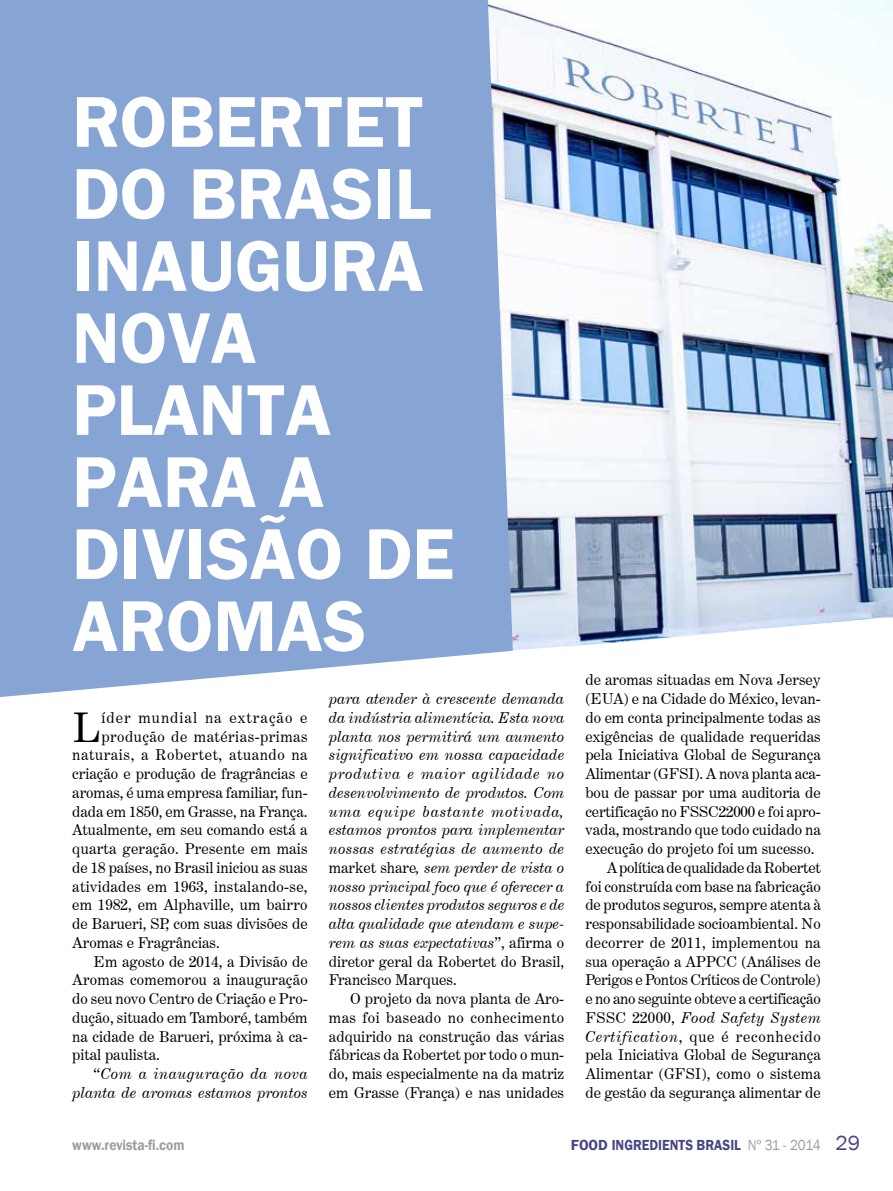
<style>
.page{position:relative;width:893px;height:1191px;background:#fff}
.page>*{position:absolute;margin:0;border:0;box-sizing:border-box;transform-origin:0 0}
.t1{font:700 72px/72px "Frankfurt Gothic";color:#fff}
.t2{font:40.95px "Century Expanded BT";color:#000}
.t3{font:15px/18.8px "Century Expanded BT";color:#000;text-align:justify}
.t4{font:italic 15px/18.8px "Century Expanded BT";letter-spacing:.005em;color:#000;text-align:justify}
.t5{font:600 15px "Franklin Gothic";color:#484682}
.t6{font:15px "Century Expanded BT";letter-spacing:.02em;color:#000}
.t7{font:15px "Century Expanded BT";letter-spacing:.05em;color:#000}
.t8{font:15px "Century Expanded BT";letter-spacing:.04em;color:#000}
.t9{font:italic 15px "Century Expanded BT";letter-spacing:.025em;color:#000}
.t10{font:15px "Century Expanded BT";letter-spacing:.035em;color:#000}
.t11{font:15px "Century Expanded BT";letter-spacing:.07em;color:#000}
.t12{font:italic 15px "Century Expanded BT";letter-spacing:.035em;color:#000}
.t13{font:600 15px "Franklin Gothic";color:#9d9d9c;scale:.9 1}
.s1{font-style:normal}
.s2{font-style:italic}
.s3{font-weight:400;color:#9d9d9c}
.s4{font-weight:400;font-size:21px}
</style>
<div class="page">
<img style="left:513px;top:0;width:380px;height:617px">
<svg style="left:513px;top:617px;width:380px;height:33px"></svg>
<div style="left:0;top:0;width:513px;height:697px;background:#86a5d4"></div>
<h1 class="t1" style="left:72px;top:84px;width:383px">ROBERTET<br>DO BRASIL<br>INAUGURA<br>NOVA<br>PLANTA<br>PARA A<br>DIVISÃO DE<br>AROMAS</h1>
<h2 class="t2" style="left:72px;top:702px;width:31px">L</h2>
<p class="t11" style="left:101px;top:708px;width:208px">íder mundial na extração e</p>
<p class="t10" style="left:101px;top:727px;width:208px">produção de matérias-primas</p>
<p class="t8" style="left:72px;top:746px;width:237px">naturais, a Robertet, atuando na</p>
<p class="t3" style="left:72px;top:764px;width:237px">criação e produção de fragrâncias e</p>
<p class="t3" style="left:72px;top:783px;width:237px">aromas, é uma empresa familiar, fun-</p>
<p class="t3" style="left:72px;top:801px;width:237px">dada em 1850, em Grasse, na França.</p>
<p class="t3" style="left:72px;top:820px;width:237px">Atualmente, em seu comando está a</p>
<p class="t3" style="left:72px;top:839px;width:237px">quarta geração. Presente em mais</p>
<p class="t3" style="left:72px;top:858px;width:237px">de 18 países, no Brasil iniciou as suas</p>
<p class="t6" style="left:72px;top:877px;width:237px">atividades em 1963, instalando-se,</p>
<p class="t3" style="left:72px;top:895px;width:237px">em 1982, em Alphaville, um bairro</p>
<p class="t3" style="left:72px;top:914px;width:237px">de Barueri, SP, com suas divisões de</p>
<p class="t3" style="left:72px;top:933px;width:149px">Aromas e Fragrâncias.</p>
<p class="t3" style="left:94px;top:951px;width:216px">Em agosto de 2014, a Divisão de</p>
<p class="t3" style="left:72px;top:970px;width:237px">Aromas comemorou a inauguração</p>
<p class="t3" style="left:72px;top:989px;width:237px">do seu novo Centro de Criação e Pro-</p>
<p class="t3" style="left:72px;top:1008px;width:237px">dução, situado em Tamboré, também</p>
<p class="t3" style="left:72px;top:1026px;width:237px">na cidade de Barueri, próxima à ca-</p>
<p class="t3" style="left:72px;top:1045px;width:89px">pital paulista.</p>
<p class="t12" style="left:94px;top:1064px;width:216px"><span class="s1">“</span>Com a inauguração da nova</p>
<p class="t4" style="left:72px;top:1083px;width:237px">planta de aromas estamos prontos</p>
<p class="t4" style="left:329px;top:689px;width:237px">para atender à crescente demanda da indústria alimentícia. Esta nova planta nos permitirá um aumento significativo em nossa capacidade produtiva e maior agilidade no desenvolvimento de produtos. Com uma equipe bastante motivada, estamos prontos para implementar nossas estratégias de aumento de <span class="s1">market share</span>, sem perder de vista o nosso principal foco que é oferecer a nossos clientes produtos seguros e de alta qualidade que atendam e supe&shy;rem as suas expectativas<span class="s1">”, afirma o diretor geral da Robertet do Brasil, Francisco Marques.</span></p>
<p class="t3" style="left:329px;top:989px;width:237px;text-indent:21px">O projeto da nova planta de Aro&shy;mas foi baseado no conhecimento adquirido na construção das várias fábricas da Robertet por todo o mun&shy;do, mais especialmente na da matriz em Grasse (França) e nas unidades</p>
<p class="t3" style="left:585px;top:670px;width:237px">de aromas situadas em Nova Jersey</p>
<p class="t3" style="left:585px;top:689px;width:237px">(EUA) e na Cidade do México, levan-</p>
<p class="t3" style="left:585px;top:708px;width:237px">do em conta principalmente todas as</p>
<p class="t3" style="left:585px;top:726px;width:237px">exigências de qualidade requeridas</p>
<p class="t3" style="left:585px;top:745px;width:237px">pela Iniciativa Global de Segurança</p>
<p class="t3" style="left:585px;top:764px;width:237px">Alimentar (GFSI). A nova planta aca-</p>
<p class="t3" style="left:585px;top:783px;width:237px">bou de passar por uma auditoria de</p>
<p class="t3" style="left:585px;top:801px;width:237px">certificação no FSSC22000 e foi apro-</p>
<p class="t3" style="left:585px;top:820px;width:237px">vada, mostrando que todo cuidado na</p>
<p class="t3" style="left:585px;top:839px;width:231px">execução do projeto foi um sucesso.</p>
<p class="t3" style="left:607px;top:858px;width:216px">A política de qualidade da Robertet</p>
<p class="t3" style="left:585px;top:876px;width:237px">foi construída com base na fabricação</p>
<p class="t3" style="left:585px;top:895px;width:237px">de produtos seguros, sempre atenta à</p>
<p class="t3" style="left:585px;top:914px;width:237px">responsabilidade socioambiental. No</p>
<p class="t3" style="left:585px;top:933px;width:237px">decorrer de 2011, implementou na</p>
<p class="t3" style="left:585px;top:951px;width:237px">sua operação a APPCC (Análises de</p>
<p class="t3" style="left:585px;top:970px;width:237px">Perigos e Pontos Críticos de Controle)</p>
<p class="t3" style="left:585px;top:989px;width:237px">e no ano seguinte obteve a certificação</p>
<p class="t9" style="left:585px;top:1008px;width:237px"><span class="s1">FSSC 22000,</span> Food Safety System</p>
<p class="t7" style="left:585px;top:1027px;width:237px"><span class="s2">Certification</span>, que é reconhecido</p>
<p class="t3" style="left:585px;top:1045px;width:237px">pela Iniciativa Global de Segurança</p>
<p class="t3" style="left:585px;top:1064px;width:237px">Alimentar (GFSI), como o sistema</p>
<p class="t3" style="left:585px;top:1083px;width:237px">de gestão da segurança alimentar de</p>
<p class="t13" style="left:72px;top:1135px;width:126px">www.revista-fi.com</p>
<p class="t5" style="left:571px;top:1135px;width:291px">FOOD INGREDIENTS BRASIL <span class="s3">Nº 31 - 2014</span> <span class="s4">29</span></p>
</div>
